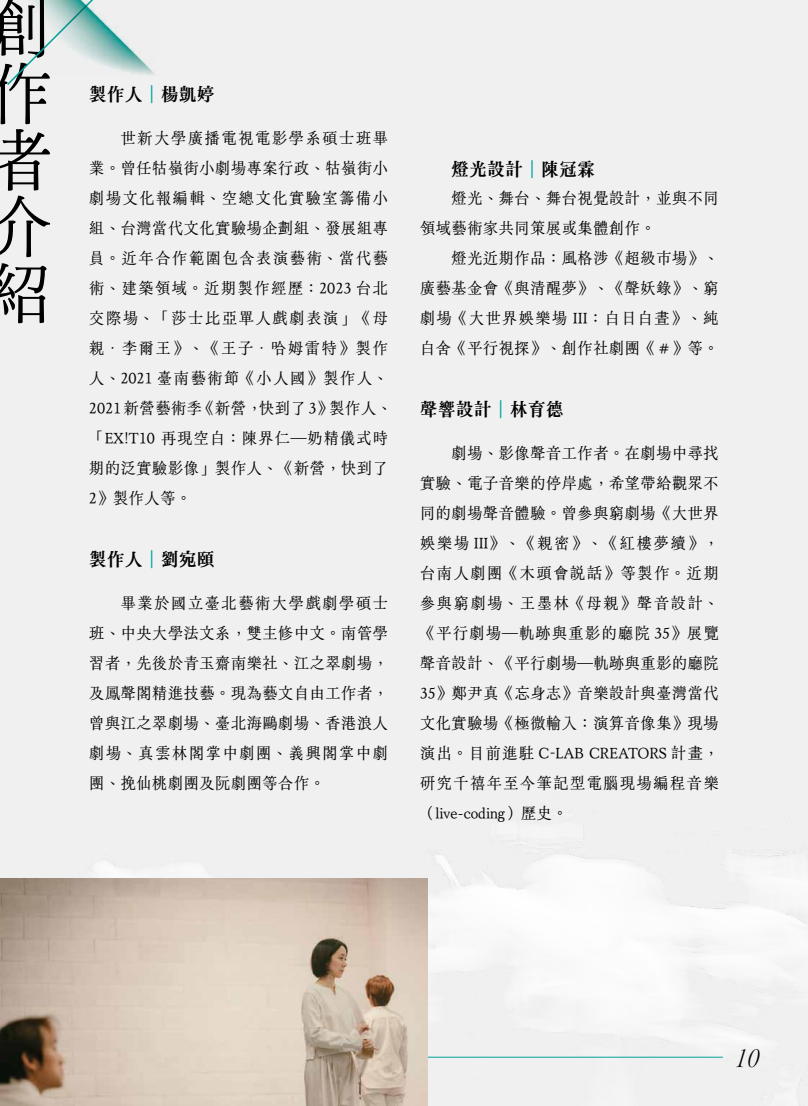
<style>
.page{position:relative;width:808px;height:1106px;background:#f0f0f0}
.page>*{position:absolute;margin:0;border:0;box-sizing:border-box;transform-origin:0 0}
.t1{font:66.45px/66.4px "jf lanyangming 1.0 Book";color:#000;text-align:justify}
.t2{font:30px "Garamond Premr Pro Lt It Disp";color:#000}
.t3{font:700 18px "jf lanyangming 1.0 Semi";color:#000}
.t4{font:15.75px/30px "jf lanyangming 1.0 Book";color:#000;text-align:justify}
.t5{font:15.75px/30px "jf lanyangming 1.0 Book";letter-spacing:.06em;color:#000}
.s1{color:#00a29a}
</style>
<div class="page">
<img style="left:105px;top:844px;width:702px;height:262px">
<hr style="left:90px;top:1056px;width:633px;height:1px;background:#00a29a">
<img style="left:15px;top:0;width:139px;height:76px">
<img style="left:0;top:878px;width:427px;height:228px">
<h1 class="t1" style="left:-13px;top:-13px;width:64px">創作者介紹</h1>
<p class="t3" style="left:89px;top:80px;width:127px">製作人<span class="s1">｜</span>楊凱婷</p>
<p class="t5" style="left:89px;top:121px;width:305px;text-indent:32px">世新大學廣播電視電影學系碩士班畢業。曾任牯嶺街小劇場專案行政、牯嶺街小劇場文化報編輯、空總文化實驗室籌備小組、台灣當代文化實驗場企劃組、發展組專員。近年合作範圍包含表演藝術、當代藝術、建築領域。近期製作經歷：2023 台北交際場、「莎士比亞單人戲劇表演」《母親．李爾王》、《王子．哈姆雷特》製作人、2021 臺南藝術節《小人國》製作人、<br>2021 新營藝術季《新營，快到了 3》製作人、「EX!T10 再現空白：陳界仁—奶精儀式時期的泛實驗影像」製作人、《新營，快到了<br>2》製作人等。</p>
<p class="t3" style="left:89px;top:545px;width:127px">製作人<span class="s1">｜</span>劉宛頤</p>
<p class="t4" style="left:89px;top:586px;width:301px;text-indent:32px">畢業於國立臺北藝術大學戲劇學碩士班、中央大學法文系，雙主修中文。南管學習者，先後於青玉齋南樂社、江之翠劇場，及鳳聲閣精進技藝。現為藝文自由工作者，曾與江之翠劇場、臺北海鷗劇場、香港浪人劇場、真雲林閣掌中劇團、義興閣掌中劇團、挽仙桃劇團及阮劇團等合作。</p>
<p class="t3" style="left:451px;top:154px;width:145px">燈光設計<span class="s1">｜</span>陳冠霖</p>
<p class="t4" style="left:420px;top:181px;width:301px;text-indent:32px">燈光、舞台、舞台視覺設計，並與不同領域藝術家共同策展或集體創作。</p>
<p class="t4" style="left:420px;top:241px;width:301px;text-indent:32px">燈光近期作品：風格涉《超級市場》、廣藝基金會《與清醒夢》、《聲妖錄》、窮劇場《大世界娛樂場 III：白日白晝》、純白舍《平行視探》、創作社劇團《＃》等。</p>
<p class="t3" style="left:420px;top:394px;width:145px">聲響設計<span class="s1">｜</span>林育德</p>
<p class="t4" style="left:420px;top:436px;width:301px;text-indent:32px">劇場、影像聲音工作者。在劇場中尋找實驗、電子音樂的停岸處，希望帶給觀眾不同的劇場聲音體驗。曾參與窮劇場《大世界娛樂場 III》、《親密》、《紅樓夢續》，台南人劇團《木頭會說話》等製作。近期參與窮劇場、王墨林《母親》聲音設計、《平行劇場—軌跡與重影的廳院 35》展覽聲音設計、《平行劇場—軌跡與重影的廳院35》鄭尹真《忘身志》音樂設計與臺灣當代文化實驗場《極微輸入：演算音像集》現場演出。目前進駐 C-LAB CREATORS 計畫，研究千禧年至今筆記型電腦現場編程音樂（live-coding）歷史。</p>
<h2 class="t2" style="left:735px;top:1042px;width:26px">10</h2>
</div>
